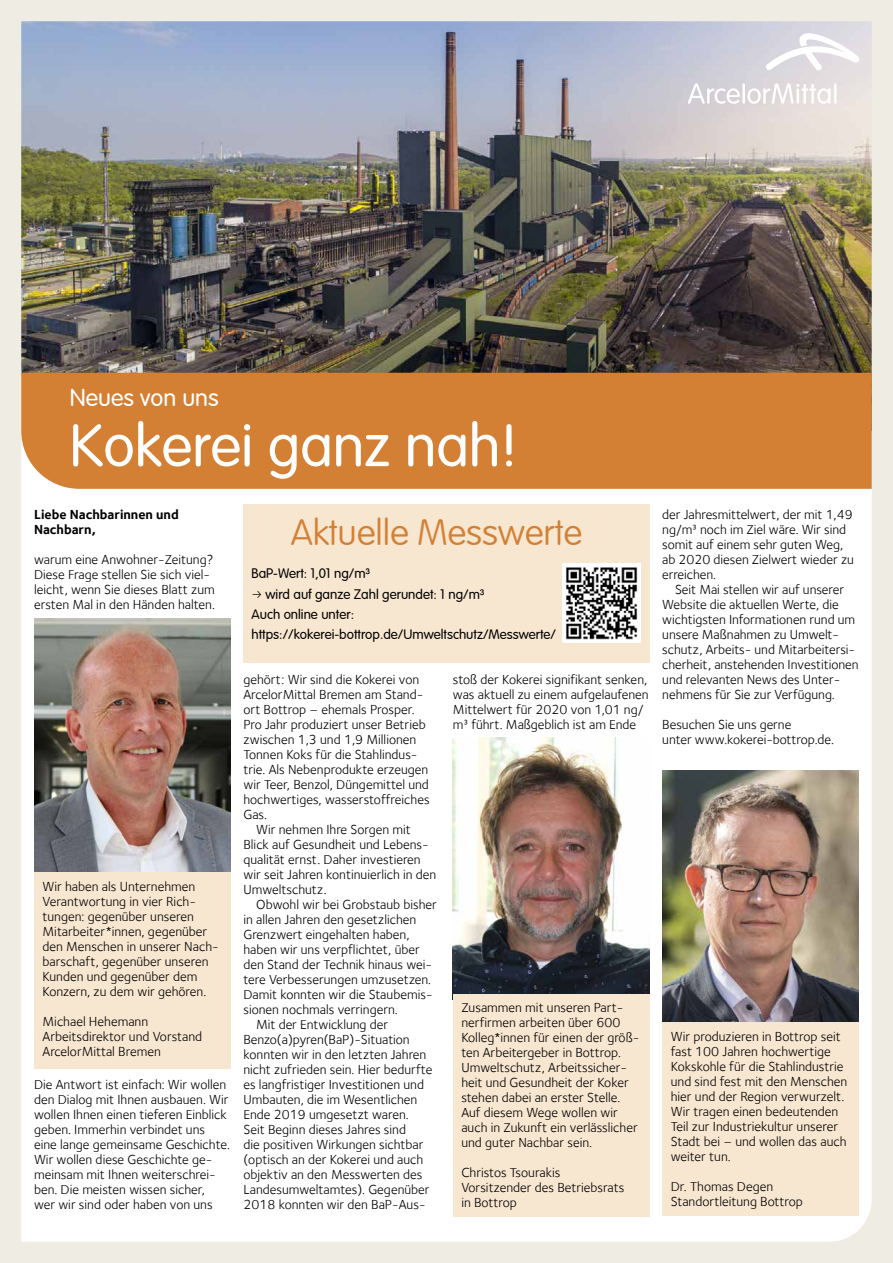
<style>
.page{position:relative;width:893px;height:1263px;background:#eeece3}
.page>*{position:absolute;margin:0;border:0;box-sizing:border-box;transform-origin:0 0}
.t1{font:300 58.5px "VAG Rounded";color:#fff}
.t2{font:100 36px "VAG Rounded";color:#d38034}
.t3{font:300 24px "VAG Rounded";color:#fff}
.t4{font:13.5px/15px "Foundry Sterling";color:#000}
.t5{font:300 13.5px "VAG Rounded";color:#000}
.t6{font:700 13.5px/15px "Foundry Sterling";color:#000}
</style>
<div class="page">
<div style="left:21px;top:489px;width:851px;height:753px;background:#fff"></div>
<img style="left:21px;top:21px;width:851px;height:352px">
<div style="left:21px;top:373px;width:851px;height:116px;background:#d38034"></div>
<svg style="left:766px;top:33px;width:93px;height:38px"></svg>
<hr style="left:742px;top:83px;width:3px;height:21px;background:#fff">
<svg style="left:688px;top:83px;width:52px;height:21px"></svg>
<hr style="left:834px;top:83px;width:3px;height:21px;background:#fff">
<svg style="left:747px;top:83px;width:83px;height:21px"></svg>
<img style="left:662px;top:771px;width:197px;height:251px">
<img style="left:34px;top:619px;width:197px;height:253px">
<img style="left:453px;top:738px;width:196px;height:256px">
<div style="left:662px;top:1023px;width:197px;height:193px;background:#f7e6d0"></div>
<div style="left:34px;top:872px;width:197px;height:196px;background:#f7e6d0"></div>
<div style="left:453px;top:994px;width:196px;height:222px;background:#f7e6d0"></div>
<div style="left:243px;top:504px;width:406px;height:159px;background:#f7e6d0"></div>
<img style="left:562px;top:563px;width:79px;height:79px">
<h3 class="t3" style="left:70px;top:383px;width:151px">Neues von uns</h3>
<h1 class="t1" style="left:70px;top:411px;width:449px">Kokerei ganz nah!</h1>
<p class="t6" style="left:34px;top:507px;width:146px">Liebe Nachbarinnen und<br>Nachbarn,</p>
<p class="t4" style="left:34px;top:552px;width:182px">warum eine Anwohner-Zeitung?<br>Diese Frage stellen Sie sich viel&shy;leicht, wenn Sie dieses Blatt zum ersten Mal in den Händen halten.</p>
<h2 class="t2" style="left:291px;top:511px;width:293px">Aktuelle Messwerte</h2>
<p class="t5" style="left:252px;top:565px;width:120px">BaP-Wert: 1,01 ng/m³</p>
<p class="t5" style="left:266px;top:586px;width:221px">wird auf ganze Zahl gerundet: 1 ng/m³</p>
<p class="t5" style="left:252px;top:606px;width:104px">Auch online unter:</p>
<p class="t5" style="left:252px;top:627px;width:306px">https://kokerei-bottrop.de/Umweltschutz/Messwerte/</p>
<p class="t4" style="left:43px;top:878px;width:178px">Wir haben als Unternehmen<br>Verantwortung in vier Rich&shy;tungen: gegenüber unseren<br>Mitarbeiter*innen, gegenüber den Menschen in unserer Nach&shy;barschaft, gegenüber unseren<br>Kunden und gegenüber dem<br>Konzern, zu dem wir gehören.</p>
<p class="t4" style="left:43px;top:1013px;width:161px">Michael Hehemann<br>Arbeitsdirektor und Vorstand<br>ArcelorMittal Bremen</p>
<p class="t4" style="left:34px;top:1077px;width:197px">Die Antwort ist einfach: Wir wollen den Dialog mit Ihnen ausbauen. Wir wollen Ihnen einen tieferen Einblick geben. Immerhin verbindet uns eine lange gemeinsame Geschichte.<br>Wir wollen diese Geschichte ge&shy;meinsam mit Ihnen weiterschrei&shy;ben. Die meisten wissen sicher,<br>wer wir sind oder haben von uns</p>
<p class="t4" style="left:243px;top:672px;width:188px">gehört: Wir sind die Kokerei von<br>ArcelorMittal Bremen am Stand&shy;ort Bottrop – ehemals Prosper.<br>Pro Jahr produziert unser Betrieb zwischen 1,3 und 1,9 Millionen<br>Tonnen Koks für die Stahlindus&shy;trie. Als Nebenprodukte erzeugen wir Teer, Benzol, Düngemittel und hochwertiges, wasserstoffreiches<br>Gas.</p>
<p class="t4" style="left:243px;top:822px;width:194px;text-indent:13px">Wir nehmen Ihre Sorgen mit<br>Blick auf Gesundheit und Lebens&shy;qualität ernst. Daher investieren wir seit Jahren kontinuierlich in den<br>Umweltschutz.</p>
<p class="t4" style="left:256px;top:897px;width:182px">Obwohl wir bei Grobstaub bisher</p>
<p class="t4" style="left:243px;top:912px;width:174px">in allen Jahren den gesetzlichen</p>
<p class="t4" style="left:243px;top:927px;width:168px">Grenzwert eingehalten haben,</p>
<p class="t4" style="left:243px;top:942px;width:178px">haben wir uns verpflichtet, über</p>
<p class="t4" style="left:243px;top:957px;width:190px">den Stand der Technik hinaus wei-</p>
<p class="t4" style="left:243px;top:972px;width:189px">tere Verbesserungen umzusetzen.</p>
<p class="t4" style="left:243px;top:987px;width:191px">Damit konnten wir die Staubemis-</p>
<p class="t4" style="left:243px;top:1002px;width:156px">sionen nochmals verringern.</p>
<p class="t4" style="left:256px;top:1017px;width:133px">Mit der Entwicklung der</p>
<p class="t4" style="left:243px;top:1032px;width:168px">Benzo(a)pyren(BaP)-Situation</p>
<p class="t4" style="left:243px;top:1047px;width:184px">konnten wir in den letzten Jahren</p>
<p class="t4" style="left:243px;top:1062px;width:190px">nicht zufrieden sein. Hier bedurfte</p>
<p class="t4" style="left:243px;top:1077px;width:182px">es langfristiger Investitionen und</p>
<p class="t4" style="left:243px;top:1092px;width:175px">Umbauten, die im Wesentlichen</p>
<p class="t4" style="left:243px;top:1107px;width:167px">Ende 2019 umgesetzt waren.</p>
<p class="t4" style="left:243px;top:1122px;width:164px">Seit Beginn dieses Jahres sind</p>
<p class="t4" style="left:243px;top:1137px;width:182px">die positiven Wirkungen sichtbar</p>
<p class="t4" style="left:243px;top:1152px;width:181px">(optisch an der Kokerei und auch</p>
<p class="t4" style="left:243px;top:1167px;width:181px">objektiv an den Messwerten des</p>
<p class="t4" style="left:243px;top:1182px;width:188px">Landesumweltamtes). Gegenüber</p>
<p class="t4" style="left:243px;top:1197px;width:184px">2018 konnten wir den BaP-Aus-</p>
<p class="t4" style="left:453px;top:672px;width:197px">stoß der Kokerei signifikant senken, was aktuell zu einem aufgelaufenen Mittelwert für 2020 von 1,01 ng/ m³ führt. Maßgeblich ist am Ende</p>
<p class="t4" style="left:461px;top:1000px;width:180px">Zusammen mit unseren Part&shy;nerfirmen arbeiten über 600<br>Kolleg*innen für einen der größ&shy;ten Arbeitergeber in Bottrop.<br>Umweltschutz, Arbeitssicher&shy;heit und Gesundheit der Koker stehen dabei an erster Stelle.<br>Auf diesem Wege wollen wir auch in Zukunft ein verlässlicher und guter Nachbar sein.</p>
<p class="t4" style="left:461px;top:1165px;width:164px">Christos Tsourakis<br>Vorsitzender des Betriebsrats in Bottrop</p>
<p class="t4" style="left:662px;top:507px;width:193px">der Jahresmittelwert, der mit 1,49 ng/m³ noch im Ziel wäre. Wir sind somit auf einem sehr guten Weg, ab 2020 diesen Zielwert wieder zu erreichen.</p>
<p class="t4" style="left:662px;top:582px;width:198px;text-indent:13px">Seit Mai stellen wir auf unserer Website die aktuellen Werte, die wichtigsten Informationen rund um unsere Maßnahmen zu Umwelt&shy;schutz, Arbeits- und Mitarbeitersi&shy;cherheit, anstehenden Investitionen und relevanten News des Unter&shy;nehmens für Sie zur Verfügung.</p>
<p class="t4" style="left:662px;top:717px;width:173px">Besuchen Sie uns gerne<br>unter www.kokerei-bottrop.de.</p>
<p class="t4" style="left:671px;top:1029px;width:178px">Wir produzieren in Bottrop seit fast 100 Jahren hochwertige<br>Kokskohle für die Stahlindustrie und sind fest mit den Menschen hier und der Region verwurzelt.<br>Wir tragen einen bedeutenden<br>Teil zur Industriekultur unserer<br>Stadt bei – und wollen das auch weiter tun.</p>
<p class="t4" style="left:671px;top:1179px;width:134px">Dr. Thomas Degen<br>Standortleitung Bottrop</p>
</div>
